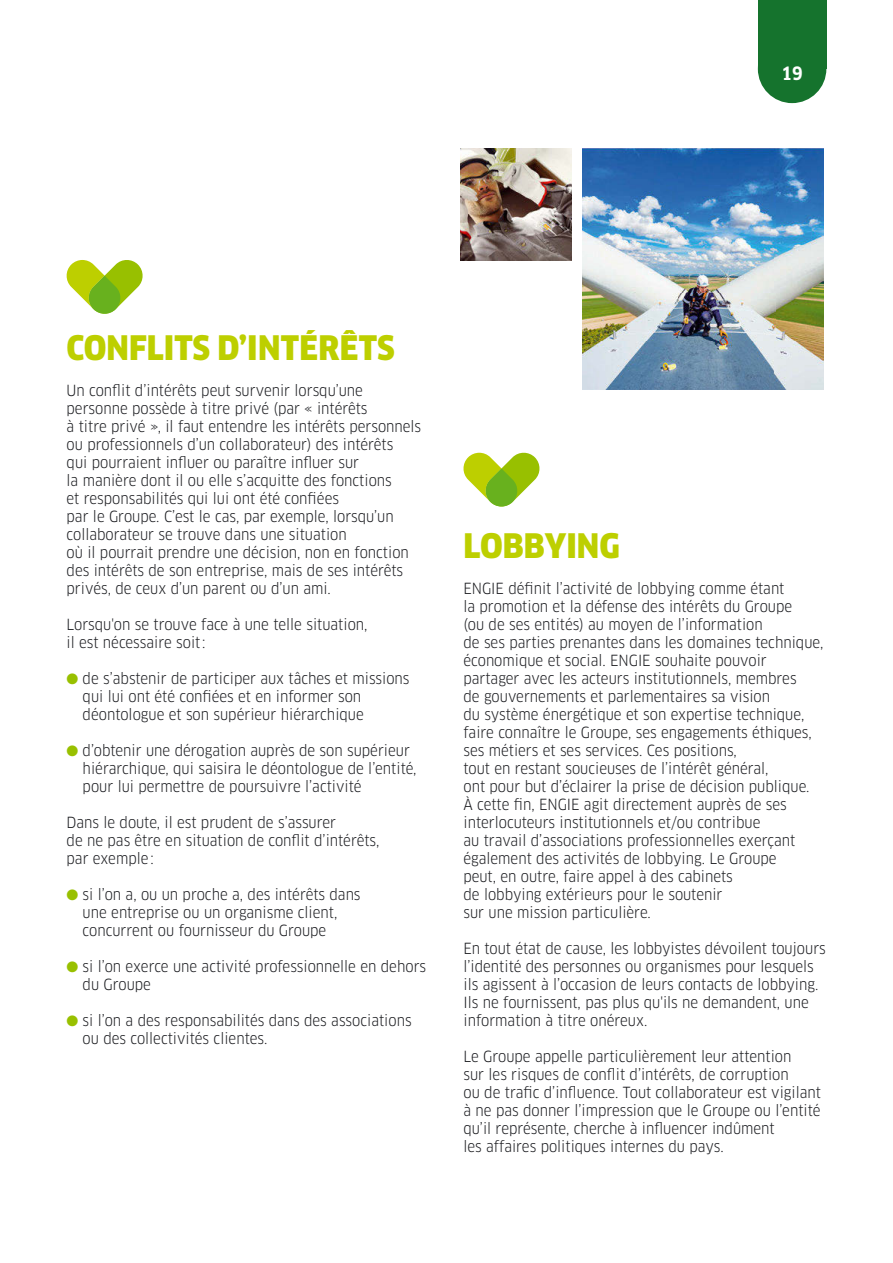
<style>
.page{position:relative;width:893px;height:1263px;background:#fff}
.page>*{position:absolute;margin:0;border:0;box-sizing:border-box;transform-origin:0 0}
.t1{font:900 condensed 33px "Clan OT";color:#bdcf00}
.t2{font:700 condensed 18px "Clan OT";color:#fff}
.t3{font:condensed 15px/18px "Clan OT";color:#1b1c20}
.s1{color:#98c000}
</style>
<div class="page">
<div style="left:758px;top:0;width:68px;height:69px;background:#15732d"></div>
<div style="left:758px;top:35px;width:68px;height:68px;background:#15732d;border-radius:50%"></div>
<svg style="left:463px;top:452px;width:77px;height:55px"></svg>
<svg style="left:66px;top:260px;width:77px;height:54px"></svg>
<img style="left:460px;top:149px;width:112px;height:111px">
<img style="left:582px;top:149px;width:241px;height:241px">
<p class="t2" style="left:781px;top:63px;width:23px">19</p>
<h1 class="t1" style="left:67px;top:329px;width:330px">CONFLITS D’INTÉRÊTS</h1>
<p class="t3" style="left:67px;top:381px;width:356px">Un conflit d’intérêts peut survenir lorsqu’une personne possède à titre privé (par « intérêts<br>à titre privé », il faut entendre les intérêts personnels ou professionnels d’un collaborateur) des intérêts<br>qui pourraient influer ou paraître influer sur<br>la manière dont il ou elle s’acquitte des fonctions<br>et responsabilités qui lui ont été confiées<br>par le Groupe. C’est le cas, par exemple, lorsqu’un collaborateur se trouve dans une situation<br>où il pourrait prendre une décision, non en fonction des intérêts de son entreprise, mais de ses intérêts privés, de ceux d’un parent ou d’un ami.</p>
<p class="t3" style="left:67px;top:615px;width:302px">Lorsqu'on se trouve face à une telle situation, il est nécessaire soit :</p>
<p class="t3" style="left:83px;top:669px;width:328px;text-indent:-16px"><span class="s1">●</span> de s’abstenir de participer aux tâches et missions qui lui ont été confiées et en informer son déontologue et son supérieur hiérarchique</p>
<p class="t3" style="left:83px;top:741px;width:335px;text-indent:-16px"><span class="s1">●</span> d’obtenir une dérogation auprès de son supérieur hiérarchique, qui saisira le déontologue de l’entité, pour lui permettre de poursuivre l’activité</p>
<p class="t3" style="left:67px;top:813px;width:314px">Dans le doute, il est prudent de s’assurer<br>de ne pas être en situation de conflit d’intérêts, par exemple :</p>
<p class="t3" style="left:83px;top:885px;width:279px;text-indent:-16px"><span class="s1">●</span> si l’on a, ou un proche a, des intérêts dans une entreprise ou un organisme client, concurrent ou fournisseur du Groupe</p>
<p class="t3" style="left:83px;top:957px;width:345px;text-indent:-16px"><span class="s1">●</span> si l’on exerce une activité professionnelle en dehors du Groupe</p>
<p class="t3" style="left:83px;top:1011px;width:330px;text-indent:-16px"><span class="s1">●</span> si l’on a des responsabilités dans des associations ou des collectivités clientes.</p>
<h1 class="t1" style="left:463px;top:527px;width:158px">LOBBYING</h1>
<p class="t3" style="left:463px;top:579px;width:361px">ENGIE définit l’activité de lobbying comme étant<br>la promotion et la défense des intérêts du Groupe<br>(ou de ses entités) au moyen de l’information<br>de ses parties prenantes dans les domaines technique, économique et social. ENGIE souhaite pouvoir partager avec les acteurs institutionnels, membres<br>de gouvernements et parlementaires sa vision<br>du système énergétique et son expertise technique, faire connaître le Groupe, ses engagements éthiques, ses métiers et ses services. Ces positions,<br>tout en restant soucieuses de l’intérêt général,<br>ont pour but d’éclairer la prise de décision publique.<br>À cette fin, ENGIE agit directement auprès de ses interlocuteurs institutionnels et/ou contribue<br>au travail d’associations professionnelles exerçant également des activités de lobbying. Le Groupe<br>peut, en outre, faire appel à des cabinets<br>de lobbying extérieurs pour le soutenir<br>sur une mission particulière.</p>
<p class="t3" style="left:463px;top:939px;width:364px">En tout état de cause, les lobbyistes dévoilent toujours l’identité des personnes ou organismes pour lesquels ils agissent à l’occasion de leurs contacts de lobbying.<br>Ils ne fournissent, pas plus qu'ils ne demandent, une information à titre onéreux.</p>
<p class="t3" style="left:463px;top:1047px;width:359px">Le Groupe appelle particulièrement leur attention<br>sur les risques de conflit d’intérêts, de corruption<br>ou de trafic d’influence. Tout collaborateur est vigilant à ne pas donner l’impression que le Groupe ou l’entité qu’il représente, cherche à influencer indûment<br>les affaires politiques internes du pays.</p>
</div>
